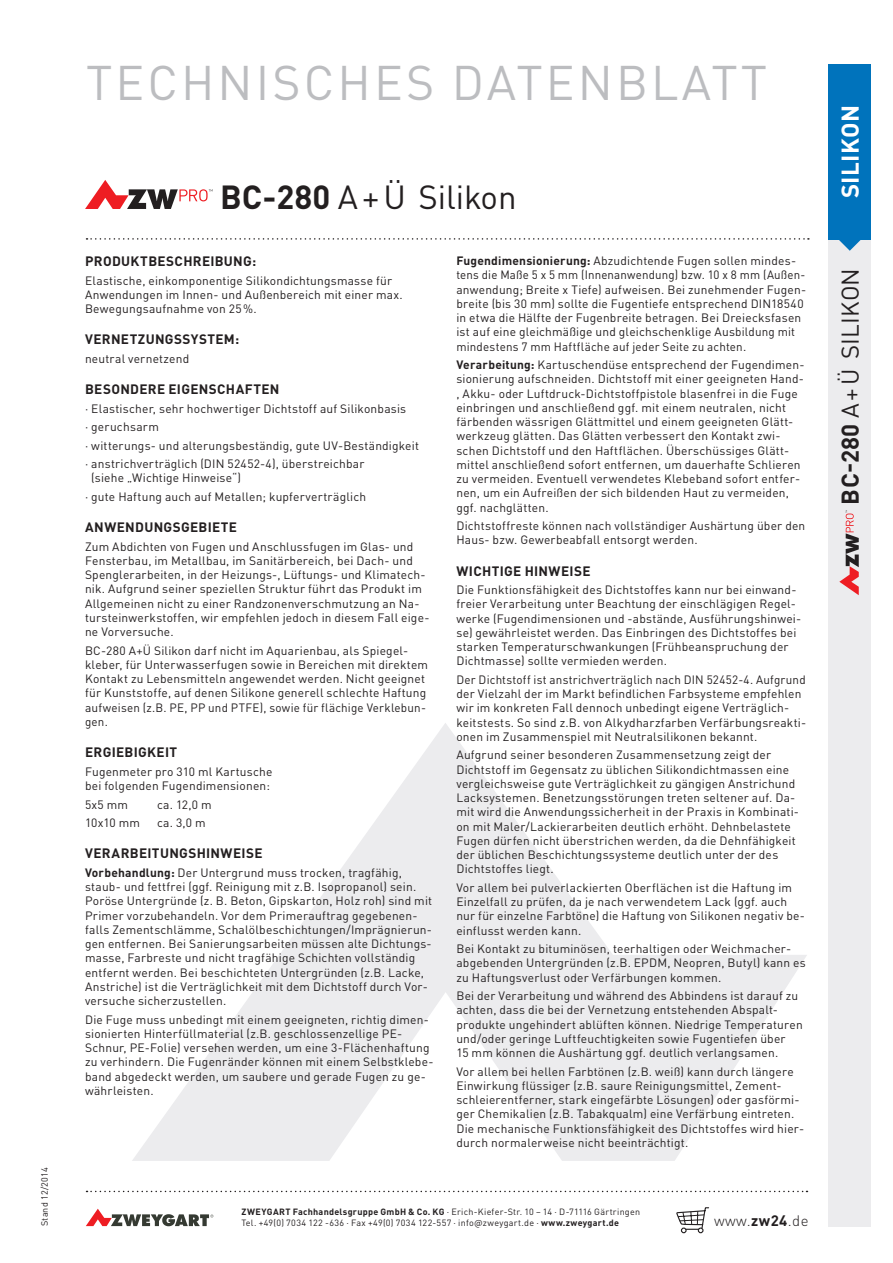
<style>
.page{position:relative;width:893px;height:1263px;background:#fff}
.page>*{position:absolute;margin:0;border:0;box-sizing:border-box;transform-origin:0 0}
.t1{font:48px "DIN Pro";letter-spacing:.065em;color:#bcbdc0}
.t2{font:33px "DIN Pro";color:#231f20}
.t3{font:24px "DIN Pro";letter-spacing:.01em;color:#231f20}
.t4{font:700 24px "DIN Pro";letter-spacing:.02em;color:#fff}
.t5{font:300 15px "DIN Pro";color:#231f20}
.t6{font:700 13.5px "DIN Pro";letter-spacing:.025em;color:#231f20}
.t7{font:12px/14.2px "DIN Pro";letter-spacing:.015em;color:#231f20}
.t8{font:9px "DIN Pro";letter-spacing:.025em;color:#231f20}
.s1{font-weight:700}
</style>
<div class="page">
<svg style="left:132px;top:723px;width:675px;height:438px"></svg>
<svg style="left:87px;top:1191px;width:720px;height:1px"></svg>
<svg style="left:86px;top:1209px;width:127px;height:17px"></svg>
<svg style="left:676px;top:1207px;width:33px;height:27px"></svg>
<div style="left:828px;top:64px;width:43px;height:1162px;background:#ececee"></div>
<svg style="left:87px;top:238px;width:722px;height:2px"></svg>
<div style="left:828px;top:64px;width:43px;height:176px;background:#0073bc"></div>
<svg style="left:839px;top:240px;width:22px;height:11px"></svg>
<svg style="left:839px;top:510px;width:20px;height:85px"></svg>
<svg style="left:85px;top:180px;width:128px;height:29px"></svg>
<p class="t8" style="left:38px;top:1226px;width:60px;rotate:-90deg">Stand 12/2014</p>
<h1 class="t1" style="left:86px;top:45px;width:683px">TECHNISCHES DATENBLATT</h1>
<h2 class="t2" style="left:220px;top:171px;width:298px"><span class="s1">BC-280</span> A+Ü Silikon</h2>
<p class="t6" style="left:85px;top:250px;width:173px">PRODUKTBESCHREIBUNG:</p>
<p class="t7" style="left:85px;top:272px;width:319px">Elastische, einkomponentige Silikondichtungsmasse für<br>Anwendungen im Innen- und Außenbereich mit einer max.<br>Bewegungsaufnahme von 25%.</p>
<p class="t6" style="left:85px;top:328px;width:156px">VERNETZUNGSSYSTEM:</p>
<p class="t7" style="left:85px;top:350px;width:106px">neutral vernetzend</p>
<p class="t6" style="left:85px;top:378px;width:196px">BESONDERE EIGENSCHAFTEN</p>
<p class="t7" style="left:85px;top:398px;width:335px;line-height:18.5px">· Elastischer, sehr hochwertiger Dichtstoff auf Silikonbasis<br>· geruchsarm<br>· witterungs- und alterungsbeständig, gute UV-Beständigkeit · anstrichverträglich (DIN 52452-4), überstreichbar</p>
<p class="t7" style="left:85px;top:468px;width:283px;line-height:18.5px;text-indent:6px">(siehe „Wichtige Hinweise“)<br>· gute Haftung auch auf Metallen; kupferverträglich</p>
<p class="t6" style="left:85px;top:516px;width:153px">ANWENDUNGSGEBIETE</p>
<p class="t7" style="left:85px;top:538px;width:346px">Zum Abdichten von Fugen und Anschlussfugen im Glas- und Fensterbau, im Metallbau, im Sanitärbereich, bei Dach- und Spenglerarbeiten, in der Heizungs-, Lüftungs- und Klimatech&shy;nik. Aufgrund seiner speziellen Struktur führt das Produkt im Allgemeinen nicht zu einer Randzonenverschmutzung an Na&shy;tursteinwerkstoffen, wir empfehlen jedoch in diesem Fall eige&shy;ne Vorversuche.</p>
<p class="t7" style="left:85px;top:642px;width:345px">BC-280 A+Ü Silikon darf nicht im Aquarienbau, als Spiegel&shy;kleber, für Unterwasserfugen sowie in Bereichen mit direktem Kontakt zu Lebensmitteln angewendet werden. Nicht geeignet für Kunststoffe, auf denen Silikone generell schlechte Haftung aufweisen (z.B. PE, PP und PTFE), sowie für flächige Verklebun&shy;gen.</p>
<p class="t6" style="left:85px;top:741px;width:94px">ERGIEBIGKEIT</p>
<p class="t7" style="left:85px;top:763px;width:189px">Fugenmeter pro 310 ml Kartusche bei folgenden Fugendimensionen:</p>
<p class="t7" style="left:85px;top:796px;width:44px">5x5 mm</p>
<p class="t7" style="left:157px;top:796px;width:56px">ca. 12,0 m</p>
<p class="t7" style="left:85px;top:814px;width:57px">10x10 mm</p>
<p class="t7" style="left:157px;top:814px;width:50px">ca. 3,0 m</p>
<p class="t6" style="left:85px;top:842px;width:179px">VERARBEITUNGSHINWEISE</p>
<p class="t7" style="left:85px;top:864px;width:349px"><span class="s1">Vorbehandlung:</span> Der Untergrund muss trocken, tragfähig, staub- und fettfrei (ggf. Reinigung mit z.B. Isopropanol) sein.<br>Poröse Untergründe (z. B. Beton, Gipskarton, Holz roh) sind mit Primer vorzubehandeln. Vor dem Primerauftrag gegebenen&shy;falls Zementschlämme, Schalölbeschichtungen/Imprägnierun&shy;gen entfernen. Bei Sanierungsarbeiten müssen alte Dichtungs&shy;masse, Farbreste und nicht tragfähige Schichten vollständig entfernt werden. Bei beschichteten Untergründen (z.B. Lacke, Anstriche) ist die Verträglichkeit mit dem Dichtstoff durch Vor&shy;versuche sicherzustellen.</p>
<p class="t7" style="left:85px;top:1011px;width:350px">Die Fuge muss unbedingt mit einem geeigneten, richtig dimen&shy;sionierten Hinterfüllmaterial (z.B. geschlossenzellige PE-Schnur, PE-Folie) versehen werden, um eine 3-Flächenhaftung zu verhindern. Die Fugenränder können mit einem Selbstklebe&shy;band abgedeckt werden, um saubere und gerade Fugen zu ge&shy;währleisten.</p>
<p class="t7" style="left:456px;top:252px;width:351px"><span class="s1">Fugendimensionierung:</span> Abzudichtende Fugen sollen mindes&shy;tens die Maße 5 x 5 mm (Innenanwendung) bzw. 10 x 8 mm (Außen&shy;anwendung; Breite x Tiefe) aufweisen. Bei zunehmender Fugen&shy;breite (bis 30 mm) sollte die Fugentiefe entsprechend DIN18540 in etwa die Hälfte der Fugenbreite betragen. Bei Dreiecksfasen ist auf eine gleichmäßige und gleichschenklige Ausbildung mit mindestens 7 mm Haftfläche auf jeder Seite zu achten.</p>
<p class="t7" style="left:456px;top:356px;width:350px"><span class="s1">Verarbeitung:</span> Kartuschendüse entsprechend der Fugendimen&shy;sionierung aufschneiden. Dichtstoff mit einer geeigneten Hand-, Akku- oder Luftdruck-Dichtstoffpistole blasenfrei in die Fuge einbringen und anschließend ggf. mit einem neutralen, nicht färbenden wässrigen Glättmittel und einem geeigneten Glätt&shy;werkzeug glätten. Das Glätten verbessert den Kontakt zwi&shy;schen Dichtstoff und den Haftflächen. Überschüssiges Glätt&shy;mittel anschließend sofort entfernen, um dauerhafte Schlieren zu vermeiden. Eventuell verwendetes Klebeband sofort entfer&shy;nen, um ein Aufreißen der sich bildenden Haut zu vermeiden, ggf. nachglätten.</p>
<p class="t7" style="left:456px;top:517px;width:350px">Dichtstoffreste können nach vollständiger Aushärtung über den<br>Haus- bzw. Gewerbeabfall entsorgt werden.</p>
<p class="t6" style="left:456px;top:559px;width:136px">WICHTIGE HINWEISE</p>
<p class="t7" style="left:456px;top:581px;width:346px">Die Funktionsfähigkeit des Dichtstoffes kann nur bei einwand&shy;freier Verarbeitung unter Beachtung der einschlägigen Regel&shy;werke (Fugendimensionen und -abstände, Ausführungshinwei&shy;se) gewährleistet werden. Das Einbringen des Dichtstoffes bei starken Temperaturschwankungen (Frühbeanspruchung der Dichtmasse) sollte vermieden werden.</p>
<p class="t7" style="left:456px;top:671px;width:351px">Der Dichtstoff ist anstrichverträglich nach DIN 52452-4. Aufgrund der Vielzahl der im Markt befindlichen Farbsysteme empfehlen wir im konkreten Fall dennoch unbedingt eigene Verträglich&shy;keitstests. So sind z.B. von Alkydharzfarben Verfärbungsreakti&shy;onen im Zusammenspiel mit Neutralsilikonen bekannt.</p>
<p class="t7" style="left:456px;top:747px;width:344px">Aufgrund seiner besonderen Zusammensetzung zeigt der Dichtstoff im Gegensatz zu üblichen Silikondichtmassen eine vergleichsweise gute Verträglichkeit zu gängigen Anstrichund Lacksystemen. Benetzungsstörungen treten seltener auf. Da&shy;mit wird die Anwendungssicherheit in der Praxis in Kombinati&shy;on mit Maler/Lackierarbeiten deutlich erhöht. Dehnbelastete Fugen dürfen nicht überstrichen werden, da die Dehnfähigkeit der üblichen Beschichtungssysteme deutlich unter der des Dichtstoffes liegt.</p>
<p class="t7" style="left:456px;top:879px;width:350px">Vor allem bei pulverlackierten Oberflächen ist die Haftung im Einzelfall zu prüfen, da je nach verwendetem Lack (ggf. auch nur für einzelne Farbtöne) die Haftung von Silikonen negativ be&shy;einflusst werden kann.</p>
<p class="t7" style="left:456px;top:940px;width:351px">Bei Kontakt zu bituminösen, teerhaltigen oder Weichmacher&shy;abgebenden Untergründen (z.B. EPDM, Neopren, Butyl) kann es zu Haftungsverlust oder Verfärbungen kommen.</p>
<p class="t7" style="left:456px;top:987px;width:348px">Bei der Verarbeitung und während des Abbindens ist darauf zu achten, dass die bei der Vernetzung entstehenden Abspalt&shy;produkte ungehindert ablüften können. Niedrige Temperaturen und/oder geringe Luftfeuchtigkeiten sowie Fugentiefen über<br>15 mm können die Aushärtung ggf. deutlich verlangsamen.</p>
<p class="t7" style="left:456px;top:1063px;width:349px">Vor allem bei hellen Farbtönen (z.B. weiß) kann durch längere Einwirkung flüssiger (z.B. saure Reinigungsmittel, Zement&shy;schleierentferner, stark eingefärbte Lösungen) oder gasförmi&shy;ger Chemikalien (z.B. Tabakqualm) eine Verfärbung eintreten.<br>Die mechanische Funktionsfähigkeit des Dichtstoffes wird hier&shy;durch normalerweise nicht beeinträchtigt.</p>
<p class="t8" style="left:241px;top:1205px;width:400px"><span class="s1">ZWEYGART Fachhandelsgruppe GmbH &amp; Co. KG</span> · Erich-Kiefer-Str. 10 – 14 · D-71116 Gärtringen</p>
<p class="t8" style="left:241px;top:1215px;width:379px">Tel. +49(0) 7034 122 -636 · Fax +49(0) 7034 122-557 · info@zweygart.de · <span class="s1">www.zweygart.de</span></p>
<p class="t5" style="left:714px;top:1209px;width:96px">www.<span class="s1">zw24</span>.de</p>
<h3 class="t4" style="left:830px;top:198px;width:95px;rotate:-90deg">SILIKON</h3>
<h3 class="t3" style="left:831px;top:504px;width:238px;rotate:-90deg"><span class="s1">BC-280</span> A+Ü SILIKON</h3>
</div>
